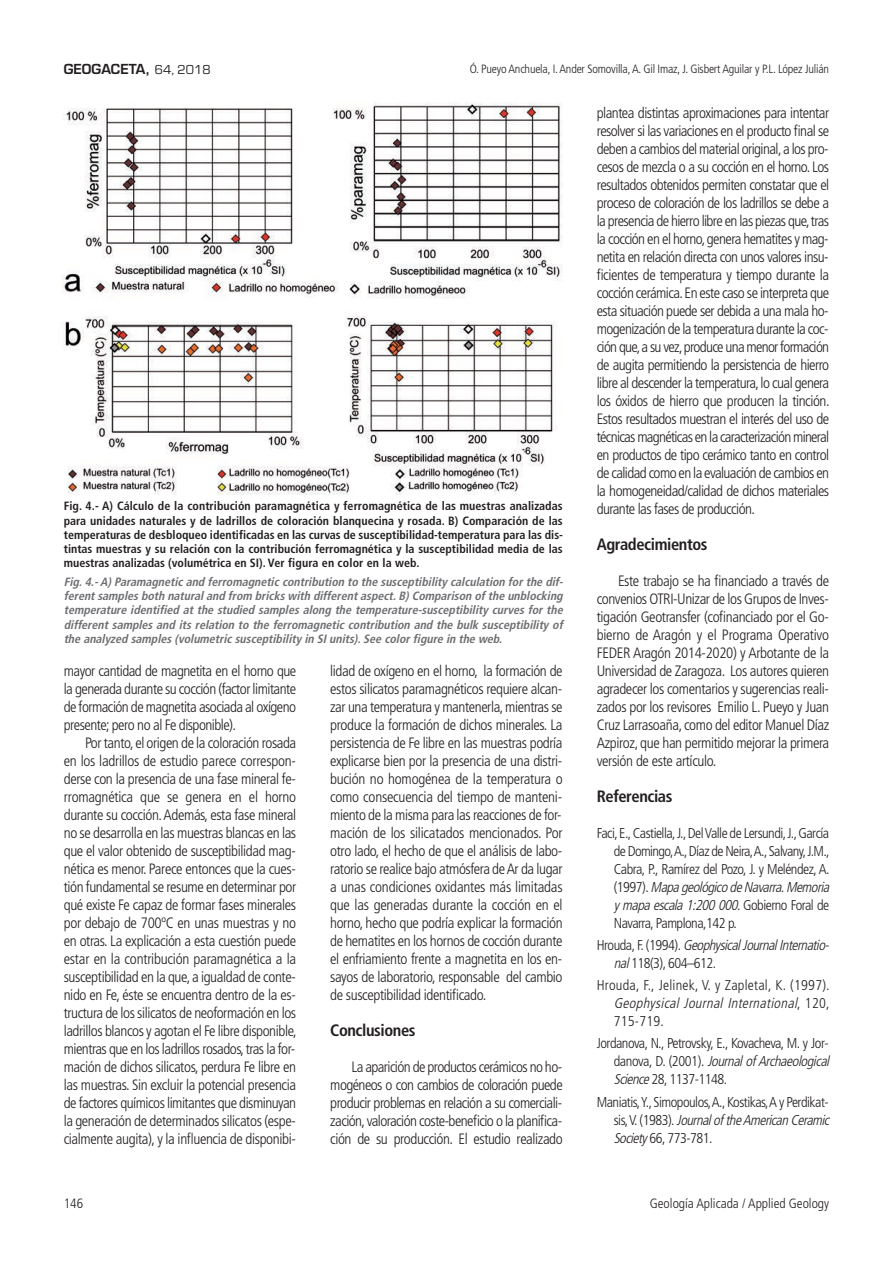
<style>
.page{position:relative;width:893px;height:1263px;background:#fff}
.page>*{position:absolute;margin:0;border:0;box-sizing:border-box;transform-origin:0 0}
.t1{font:700 condensed 16.5px "Frutiger LT Std";letter-spacing:-.025em;color:#231f20}
.t2{font:300 condensed 15px/18px "Frutiger LT Std";letter-spacing:-.025em;color:#231f20;text-align:justify}
.t3{font:300 condensed 14.25px/18px "Frutiger LT Std";letter-spacing:-.035em;color:#231f20}
.t4{font:italic 300 condensed 14.25px/18px "Frutiger LT Std";color:#231f20}
.t5{font:300 condensed 13.5px "Frutiger LT Std";color:#231f20}
.t6{font:600 13.5px "Eurostile LT Std";color:#231f20}
.t7{font:italic 700 condensed 12px/14.2px "Frutiger";color:#6c6d70}
.t8{font:700 condensed 12px/14.2px "Frutiger";color:#231f20;text-align:justify}
.t9{font:300 condensed 12px "Frutiger LT Std";letter-spacing:-.015em;color:#231f20}
.s1{font-family:"Eurostile";font-weight:400}
.s2{font-style:italic}
.s3{font-style:normal}
</style>
<div class="page">
<img style="left:62px;top:102px;width:501px;height:392px">
<p class="t6" style="left:64px;top:64px;width:148px">GEOGACETA, <span class="s1">64, 2018</span></p>
<p class="t9" style="left:470px;top:64px;width:361px">Ó. Pueyo Anchuela, I. Ander Somovilla, A. Gil Imaz, J. Gisbert Aguilar y P.L. López Julián</p>
<p class="t8" style="left:64px;top:500px;width:501px">Fig. 4.- A) Cálculo de la contribución paramagnética y ferromagnética de las muestras analizadas para unidades naturales y de ladrillos de coloración blanquecina y rosada. B) Comparación de las temperaturas de desbloqueo identificadas en las curvas de susceptibilidad-temperatura para las dis&shy;tintas muestras y su relación con la contribución ferromagnética y la susceptibilidad media de las muestras analizadas (volumétrica en SI). Ver figura en color en la web.</p>
<p class="t7" style="left:64px;top:576px;width:503px">Fig.4.-A)Paramagnetic and ferromagnetic contribution to the susceptibility calculation forthe dif&shy;ferentsamples both naturaland from bricks with differentaspect.B)Comparison of the unblocking temperature identified at the studied samples along the temperature-susceptibility curves for the different samples and its relation to the ferromagnetic contribution and the bulk susceptibility of the analyzed samples (volumetric susceptibility in SIunits).See colorfigure in the web.</p>
<p class="t2" style="left:64px;top:663px;width:234px">mayor cantidad de magnetita en el horno que la generada durante su cocción (factor limitante de formación de magnetita asociada al oxígeno presente; pero no al Fe disponible).</p>
<p class="t2" style="left:64px;top:735px;width:235px;text-indent:21px">Por tanto, el origen de la coloración rosada en los ladrillos de estudio parece correspon&shy;derse con la presencia de una fase mineral fe&shy;rromagnética que se genera en el horno durante su cocción. Además, esta fase mineral no se desarrolla en las muestras blancas en las que el valor obtenido de susceptibilidad mag&shy;nética es menor. Parece entonces que la cues&shy;tión fundamental se resume en determinar por qué existe Fe capaz de formar fases minerales por debajo de 700ºC en unas muestras y no en otras. La explicación a esta cuestión puede estar en la contribución paramagnética a la susceptibilidad en la que, a igualdad de conte&shy;nido en Fe, éste se encuentra dentro de la es&shy;tructura de los silicatos de neoformación en los ladrillos blancos y agotan el Fe libre disponible, mientras que en los ladrillos rosados, tras la for&shy;mación de dichos silicatos, perdura Fe libre en las muestras. Sin excluir la potencial presencia de factores químicos limitantes que disminuyan la generación de determinados silicatos (espe&shy;cialmente augita), y la influencia de disponibi-</p>
<p class="t2" style="left:330px;top:663px;width:234px">lidad de oxígeno en el horno, la formación de estos silicatos paramagnéticos requiere alcan&shy;zar una temperatura y mantenerla, mientras se produce la formación de dichos minerales. La persistencia de Fe libre en las muestras podría explicarse bien por la presencia de una distri&shy;bución no homogénea de la temperatura o como consecuencia del tiempo de manteni&shy;miento de la misma para las reacciones de for&shy;mación de los silicatados mencionados. Por otro lado, el hecho de que el análisis de labo&shy;ratorio se realice bajo atmósfera de Ar da lugar a unas condiciones oxidantes más limitadas que las generadas durante la cocción en el horno, hecho que podría explicar la formación de hematites en los hornos de cocción durante el enfriamiento frente a magnetita en los en&shy;sayos de laboratorio, responsable del cambio de susceptibilidad identificado.</p>
<p class="t1" style="left:330px;top:1024px;width:87px">Conclusiones</p>
<p class="t2" style="left:330px;top:1059px;width:234px;text-indent:21px">La aparición de productos cerámicos no ho&shy;mogéneos o con cambios de coloración puede producir problemas en relación a su comerciali&shy;zación, valoración coste-beneficio o la planifica&shy;ción de su producción. El estudio realizado</p>
<p class="t2" style="left:597px;top:105px;width:234px">plantea distintas aproximaciones para intentar resolver si las variaciones en el producto final se deben a cambios del material original, a los pro&shy;cesos de mezcla o a su cocción en el horno. Los resultados obtenidos permiten constatar que el proceso de coloración de los ladrillos se debe a la presencia de hierro libre en las piezas que, tras la cocción en el horno, genera hematites y mag&shy;netita en relación directa con unos valores insu&shy;ficientes de temperatura y tiempo durante la cocción cerámica. En este caso se interpreta que esta situación puede ser debida a una mala ho&shy;mogenización de la temperatura durante la coc&shy;ción que, a su vez, produce una menor formación de augita permitiendo la persistencia de hierro libre al descender la temperatura, lo cual genera los óxidos de hierro que producen la tinción.<br>Estos resultados muestran el interés del uso de técnicas magnéticas en la caracterización mineral en productos de tipo cerámico tanto en control de calidad como en la evaluación de cambios en la homogeneidad/calidad de dichos materiales durante las fases de producción.</p>
<p class="t1" style="left:597px;top:537px;width:112px">Agradecimientos</p>
<p class="t2" style="left:597px;top:573px;width:234px;text-indent:21px">Este trabajo se ha financiado a través de convenios OTRI-Unizar de los Grupos de Inves&shy;tigación Geotransfer (cofinanciado por el Go&shy;bierno de Aragón y el Programa Operativo FEDER Aragón 2014-2020) y Arbotante de la Universidad de Zaragoza. Los autores quieren agradecer los comentarios y sugerencias reali&shy;zados por los revisores Emilio L. Pueyo y Juan Cruz Larrasoaña, como del editor Manuel Díaz Azpiroz, que han permitido mejorar la primera versión de este artículo.</p>
<p class="t1" style="left:597px;top:789px;width:77px">Referencias</p>
<p class="t3" style="left:614px;top:825px;width:220px;text-indent:-17px">Faci, E., Castiella, J., Del Valle de Lersundi, J., García de Domingo, A., Díaz de Neira, A., Salvany, J.M., Cabra, P., Ramírez del Pozo, J. y Meléndez, A. ( 1 9 9 7 ) . <span class="s2">MapageológicodeNavarra.Memoria y mapaescala1:200 000</span>. G o b i e r n o Fo ra l d e Navarra, Pamplona,142 p.</p>
<p class="t4" style="left:614px;top:937px;width:219px;text-indent:-17px"><span class="s3">H r o u d a , F. ( 1 9 9 4 ) .</span> GeophysicalJournalInternatio&shy;nal<span class="s3">118(3), 604–612.</span></p>
<p class="t3" style="left:614px;top:977px;width:217px;text-align:justify;text-indent:-17px">Hrouda, F., Jelinek, V. y Zapletal, K. (1997).<br><span class="s2">Geophysical Journal International</span>, 1 2 0 , 715-719.</p>
<p class="t3" style="left:614px;top:1036px;width:220px;text-indent:-17px">Jordanova, N., Petrovsky, E., Kovacheva, M. y Jor&shy;d a n o va , D . ( 2 0 0 1 ) . <span class="s2">Journalof Archaeological<br>Science</span>28, 1137-1148.</p>
<p class="t3" style="left:614px;top:1094px;width:220px;text-indent:-17px">Maniatis, Y., Simopoulos, A., Kostikas, A y Perdikat&shy;s i s , V. ( 1 9 8 3 ) . <span class="s2">Journalof theAmericanCeramic<br>Society</span> 66, 773-781.</p>
<p class="t5" style="left:64px;top:1198px;width:21px">146</p>
<p class="t5" style="left:650px;top:1198px;width:181px">Geología Aplicada / Applied Geology</p>
</div>
